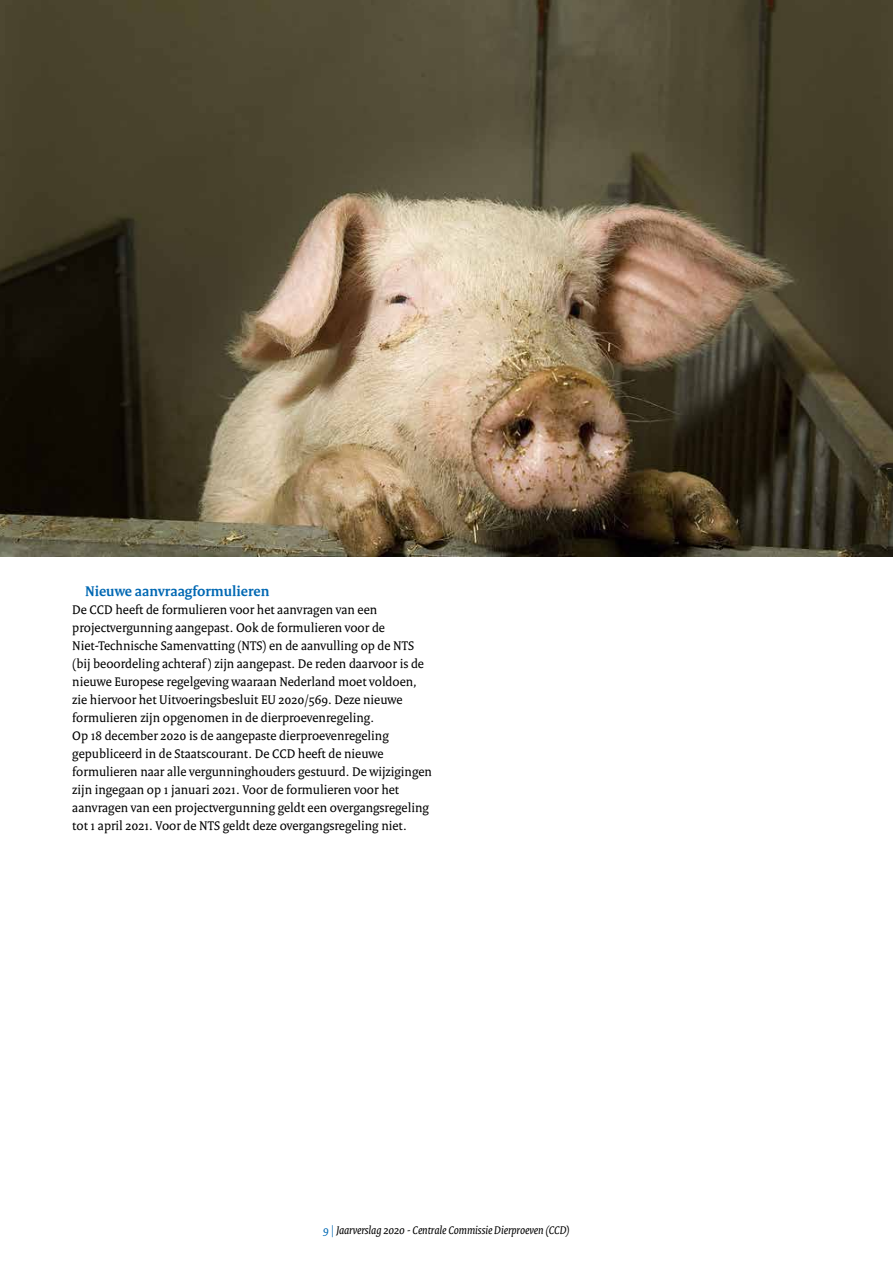
<style>
.page{position:relative;width:893px;height:1263px;background:#fff}
.page>*{position:absolute;margin:0;border:0;box-sizing:border-box;transform-origin:0 0}
.t1{font:700 15px "Rijksoverheid Serif";color:#0068b3}
.t2{font:13.5px/18px "Rijksoverheid Serif";color:#000}
.t3{font:italic 12px "Rijksoverheid Serif";color:#000}
.s1{color:#0068b3}
</style>
<div class="page">
<img style="left:0;top:0;width:893px;height:556px">
<p class="t1" style="left:85px;top:582px;width:186px">Nieuwe aanvraagformulieren</p>
<p class="t2" style="left:72px;top:600px;width:361px">De CCD heeft de formulieren voor het aanvragen van een projectvergunning aangepast. Ook de formulieren voor de Niet-Technische Samenvatting (NTS) en de aanvulling op de NTS (bij beoordeling achteraf ) zijn aangepast. De reden daarvoor is de nieuwe Europese regelgeving waaraan Nederland moet voldoen, zie hiervoor het Uitvoeringsbesluit EU 2020/569. Deze nieuwe formulieren zijn opgenomen in de dierproevenregeling.<br>Op 18 december 2020 is de aangepaste dierproevenregeling gepubliceerd in de Staatscourant. De CCD heeft de nieuwe formulieren naar alle vergunninghouders gestuurd. De wijzigingen zijn ingegaan op 1 januari 2021. Voor de formulieren voor het aanvragen van een projectvergunning geldt een overgangsregeling tot 1 april 2021. Voor de NTS geldt deze overgangsregeling niet.</p>
<p class="t3" style="left:323px;top:1222px;width:248px"><span class="s1">9 |</span> Jaarverslag 2020 - Centrale Commissie Dierproeven (CCD)</p>
</div>
